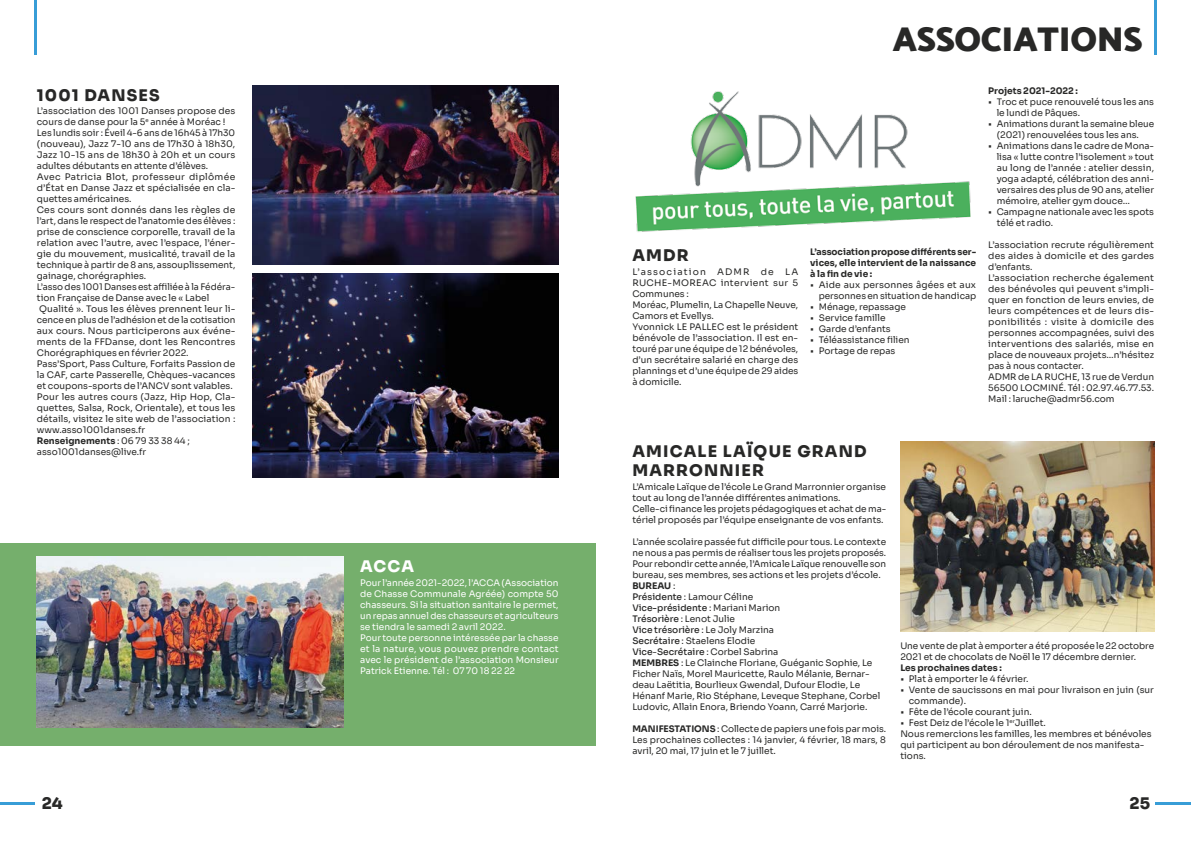
<style>
.page{position:relative;width:1191px;height:842px;background:#fff}
.page>*{position:absolute;margin:0;border:0;box-sizing:border-box;transform-origin:0 0}
.t1{font:900 35px "Catamaran";letter-spacing:-.01em;color:#282827}
.t2{font:800 16px/19.2px "Sora";letter-spacing:.075em;color:#282827}
.t3{font:800 16px "Sora";color:#fff}
.t4{font:9px/11px "Sora";color:#282827}
.t5{font:9px/11px "Sora";color:#fff}
.t6{font:700 9px/11px "Sora";color:#282827;text-align:justify}
.s1{font-weight:700}
.s2{font-weight:500}
</style>
<div class="page">
<hr style="left:34px;top:0;width:3px;height:54px;background:#389dd7">
<hr style="left:0;top:802px;width:35px;height:3px;background:#389dd7">
<hr style="left:1154px;top:0;width:3px;height:54px;background:#389dd7">
<hr style="left:1155px;top:802px;width:36px;height:3px;background:#389dd7">
<div style="left:0;top:543px;width:595px;height:203px;background:#75af6c"></div>
<img style="left:252px;top:85px;width:306px;height:180px">
<img style="left:252px;top:274px;width:306px;height:204px">
<img style="left:37px;top:556px;width:306px;height:171px">
<img style="left:635px;top:91px;width:336px;height:141px">
<img style="left:900px;top:441px;width:254px;height:190px">
<h2 class="t2" style="left:37px;top:84px;width:124px">1001 DANSES</h2>
<p class="t4" style="left:37px;top:105px;width:200px">L’association des 1001 Danses propose des cours de danse pour la 5<sup>e</sup> année à Moréac !<br>Les lundis soir : Éveil 4-6 ans de 16h45 à 17h30 (nouveau), Jazz 7-10 ans de 17h30 à 18h30, Jazz 10-15 ans de 18h30 à 20h et un cours adultes débutants en attente d’élèves.<br>Avec Patricia Blot, professeur diplômée d’État en Danse Jazz et spécialisée en cla&shy;quettes américaines.<br>Ces cours sont donnés dans les règles de l’art, dans le respect de l’anatomie des élèves : prise de conscience corporelle, travail de la relation avec l’autre, avec l’espace, l’éner&shy;gie du mouvement, musicalité, travail de la technique à partir de 8 ans, assouplissement, gainage, chorégraphies.<br>L’asso des 1001 Danses est affiliée à la Fédéra&shy;tion Française de Danse avec le « Label Qualité ». Tous les élèves prennent leur li&shy;cence en plus de l’adhésion et de la cotisation aux cours. Nous participerons aux événe&shy;ments de la FFDanse, dont les Rencontres Chorégraphiques en février 2022.<br>Pass’Sport, Pass Culture, Forfaits Passion de la CAF, carte Passerelle, Chèques-vacances et coupons-sports de l’ANCV sont valables.<br>Pour les autres cours (Jazz, Hip Hop, Cla&shy;quettes, Salsa, Rock, Orientale), et tous les détails, visitez le site web de l’association : www.asso1001danses.fr<br><span class="s1">Renseignements</span> : 06 79 33 38 44 ; asso1001danses@live.fr</p>
<h2 class="t3" style="left:360px;top:553px;width:15px">ACCA</h2>
<p class="t5" style="left:360px;top:576px;width:200px">Pour l’année 2021-2022, l’ACCA (Association de Chasse Communale Agréée) compte 50 chasseurs. Si la situation sanitaire le permet, un repas annuel des chasseurs et agriculteurs se tiendra le samedi 2 avril 2022.<br>Pour toute personne intéressée par la chasse et la nature, vous pouvez prendre contact avec le président de l’association Monsieur Patrick Etienne. Tél : 07 70 18 22 22</p>
<h1 class="t1" style="left:892px;top:18px;width:252px">ASSOCIATIONS</h1>
<h2 class="t2" style="left:632px;top:244px;width:58px">AMDR</h2>
<p class="t4" style="left:632px;top:266px;width:167px">L’association ADMR de LA<br>RUCHE-MOREAC intervient sur 5<br>Communes :<br>Moréac, Plumelin, La Chapelle Neuve,<br>Camors et Evellys.<br>Yvonnick LE PALLEC est le président bénévole de l’association. Il est en&shy;touré par une équipe de 12 bénévoles, d’un secrétaire salarié en charge des plannings et d’une équipe de 29 aides à domicile.</p>
<p class="t6" style="left:810px;top:245px;width:167px">L’association propose différents ser&shy;vices, elle intervient de la naissance à la fin de vie :</p>
<p class="t4" style="left:810px;top:278px;width:167px;text-align:right">• Aide aux personnes âgées et aux personnes en situation de handicap</p>
<p class="t4" style="left:810px;top:300px;width:97px">• Ménage, repassage</p>
<p class="t4" style="left:810px;top:311px;width:77px">• Service famille</p>
<p class="t4" style="left:810px;top:322px;width:82px">• Garde d’enfants</p>
<p class="t4" style="left:810px;top:333px;width:101px">• Téléassistance filien</p>
<p class="t4" style="left:810px;top:344px;width:87px">• Portage de repas</p>
<p class="t6" style="left:988px;top:84px;width:91px">Projets 2021-2022 :</p>
<p class="t4" style="left:996px;top:95px;width:159px;text-indent:-9px">• Troc et puce renouvelé tous les ans le lundi de Pâques.</p>
<p class="t4" style="left:996px;top:117px;width:159px;text-indent:-9px">• Animations durant la semaine bleue (2021) renouvelées tous les ans.</p>
<p class="t4" style="left:996px;top:139px;width:159px;text-align:justify;text-indent:-9px">• Animations dans le cadre de Mona&shy;lisa « lutte contre l’isolement » tout au long de l’année : atelier dessin, yoga adapté, célébration des anni&shy;versaires des plus de 90 ans, atelier mémoire, atelier gym douce…</p>
<p class="t4" style="left:996px;top:205px;width:159px;text-indent:-9px">• Campagne nationale avec les spots télé et radio.</p>
<p class="t4" style="left:988px;top:238px;width:167px">L’association recrute régulièrement des aides à domicile et des gardes d’enfants.<br>L’association recherche également des bénévoles qui peuvent s’impli&shy;quer en fonction de leurs envies, de leurs compétences et de leurs dis&shy;ponibilités : visite à domicile des personnes accompagnées, suivi des interventions des salariés, mise en place de nouveaux projets…n’hésitez pas à nous contacter.<br>ADMR de LA RUCHE, 13 rue de Verdun<br>56500 LOCMINÉ. Tél : 02.97.46.77.53.<br>Mail : laruche@admr56.com</p>
<h2 class="t2" style="left:632px;top:440px;width:236px">AM ICALE LAÏQUE GRAN D<br>MARRONN IER</h2>
<p class="t4" style="left:632px;top:480px;width:255px">L’Amicale Laïque de l’école Le Grand Marronnier organise tout au long de l’année différentes animations.<br>Celle-ci finance les projets pédagogiques et achat de ma&shy;tériel proposés par l’équipe enseignante de vos enfants.</p>
<p class="t4" style="left:632px;top:535px;width:255px">L’année scolaire passée fut difficile pour tous. Le contexte ne nous a pas permis de réaliser tous les projets proposés.<br>Pour rebondir cette année, l’Amicale Laïque renouvelle son bureau, ses membres, ses actions et les projets d’école.<br><span class="s1">BUREAU</span> :<br><span class="s2">Présidente</span> : Lamour Céline<br><span class="s2">Vice-présidente</span> : Mariani Marion<br><span class="s2">Trésorière</span> : Lenot Julie<br><span class="s2">Vice trésorière</span> : Le Joly Marzina<br><span class="s2">Secrétaire</span> : Staelens Elodie<br><span class="s2">Vice</span>-<span class="s2">Secrétaire</span> : Corbel Sabrina<br><span class="s1">MEMBRES</span> : Le Clainche Floriane, Guéganic Sophie, Le Ficher Naïs, Morel Mauricette, Raulo Mélanie, Bernar&shy;deau Laëtitia, Bourlieux Gwendal, Dufour Elodie, Le Hénanf Marie, Rio Stéphane, Leveque Stephane, Corbel Ludovic, Allain Enora, Briendo Yoann, Carré Marjorie.</p>
<p class="t4" style="left:632px;top:722px;width:255px;text-align:justify"><span class="s1">MANIFESTATIONS</span> : Collecte de papiers une fois par mois.<br>Les prochaines collectes : 14 janvier, 4 février, 18 mars, 8 avril, 20 mai, 17 juin et le 7 juillet.</p>
<p class="t4" style="left:900px;top:639px;width:255px">Une vente de plat à emporter a été proposée le 22 octobre<br>2021 et de chocolats de Noël le 17 décembre dernier.</p>
<p class="t6" style="left:900px;top:661px;width:103px">Les prochaines dates :</p>
<p class="t4" style="left:900px;top:672px;width:130px">• Plat à emporter le 4 février.</p>
<p class="t4" style="left:909px;top:683px;width:247px;text-indent:-9px">• Vente de saucissons en mai pour livraison en juin (sur commande).</p>
<p class="t4" style="left:900px;top:705px;width:133px">• Fête de l’école courant juin.</p>
<p class="t4" style="left:900px;top:716px;width:253px">• Fest Deiz de l’école le 1<sup>er</sup>Juillet.<br>Nous remercions les familles, les membres et bénévoles qui participent au bon déroulement de nos manifesta&shy;tions.</p>
<h2 class="t2" style="left:42px;top:793px;width:23px">24</h2>
<h2 class="t2" style="left:1129px;top:793px;width:22px">25</h2>
</div>
